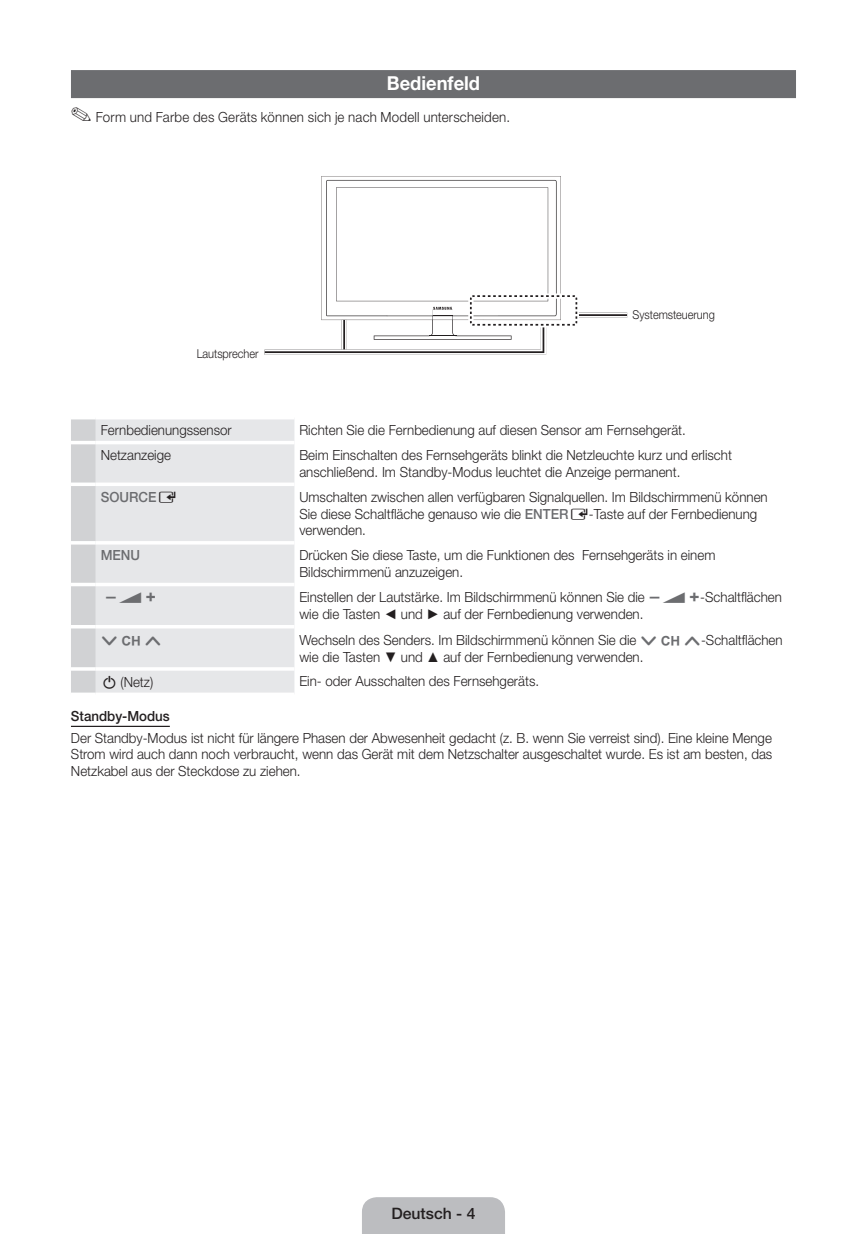
<style>
.page{position:relative;width:867px;height:1234px;background:#fff}
.page>*{position:absolute;margin:0;border:0;box-sizing:border-box;transform-origin:0 0}
.Title_1{font:700 19.25px "Helvetica Neue LT Pro";color:#fff;scale:.95 1}
.t1{font:500 15.75px "Helvetica Neue LT Pro";color:#231f20}
.Body_0{font:300 14px/16.8px "Helvetica Neue LT Pro";color:#231f20;scale:.95 1}
.Note_0{font:300 14px "Helvetica Neue LT Pro";letter-spacing:.015em;color:#231f20;scale:.95 1}
.Body_line{font:500 14px "Helvetica Neue LT Pro";color:#231f20;scale:.95 1}
.Body_0-2{font:500 14px "Helvetica Neue LT Pro";color:#6c6d70;scale:.95 1}
.Body_0-3{font:14px "ASTTV Icons 3";color:#6c6d70}
.t2{font:300 12.25px "Helvetica Neue LT Pro";letter-spacing:-.005em;color:#231f20;scale:.9 1}
.s1{font-family:"ASTTV Icons 3";font-weight:400;color:#231f20}
.s2{font-weight:500;color:#6c6d70}
.s3{font-family:"ASTTV Icons 3";font-weight:400}
.s4{font-family:"ASTTV Icons 3";font-weight:400;color:#6c6d70}
.s5{font-family:"Arial";font-weight:400}
</style>
<div class="page">
<div style="left:362px;top:1197px;width:142px;height:36px;background:#bcbdc0"></div>
<div style="left:71px;top:70px;width:724px;height:28px;background:#6c6d70"></div>
<hr style="left:71px;top:725px;width:99px;height:1px;background:#231f20">
<svg style="left:579px;top:314px;width:47px;height:2px"></svg>
<svg style="left:264px;top:176px;width:314px;height:179px"></svg>
<div style="left:71px;top:419px;width:25px;height:273px;background:#d1d2d4"></div>
<div style="left:96px;top:419px;width:198px;height:273px;background:#e6e7e9"></div>
<svg style="left:71px;top:582px;width:25px;height:4px"></svg>
<hr style="left:71px;top:625px;width:25px;height:3px;background:#fff">
<hr style="left:71px;top:541px;width:25px;height:3px;background:#fff">
<hr style="left:96px;top:541px;width:198px;height:3px;background:#fff">
<svg style="left:96px;top:582px;width:198px;height:4px"></svg>
<svg style="left:96px;top:692px;width:198px;height:1px"></svg>
<hr style="left:96px;top:625px;width:198px;height:3px;background:#fff">
<hr style="left:96px;top:441px;width:198px;height:3px;background:#fff">
<hr style="left:71px;top:441px;width:25px;height:3px;background:#fff">
<svg style="left:71px;top:482px;width:25px;height:4px"></svg>
<hr style="left:71px;top:667px;width:25px;height:3px;background:#fff">
<svg style="left:71px;top:692px;width:25px;height:1px"></svg>
<svg style="left:96px;top:482px;width:198px;height:4px"></svg>
<hr style="left:96px;top:667px;width:198px;height:3px;background:#fff">
<p class="Title_1" style="left:386px;top:71px;width:99px">Bedienfeld</p>
<p class="Note_0" style="left:71px;top:108px;width:463px">✎ Form und Farbe des Geräts können sich je nach Modell unterscheiden.</p>
<p class="t2" style="left:197px;top:346px;width:70px">Lautsprecher</p>
<p class="t2" style="left:632px;top:307px;width:93px">Systemsteuerung</p>
<p class="Body_0" style="left:101px;top:421px;width:139px">Fernbedienungssensor</p>
<p class="Body_0" style="left:299px;top:421px;width:408px">Richten Sie die Fernbedienung auf diesen Sensor am Fernsehgerät.</p>
<p class="Body_0" style="left:101px;top:446px;width:75px">Netzanzeige</p>
<p class="Body_0" style="left:299px;top:446px;width:456px">Beim Einschalten des Fernsehgeräts blinkt die Netzleuchte kurz und erlischt anschließend. Im Standby-Modus leuchtet die Anzeige permanent.</p>
<p class="Body_0-2" style="left:101px;top:489px;width:82px">SOURCE<span class="s1">E</span></p>
<p class="Body_0" style="left:299px;top:488px;width:494px">Umschalten zwischen allen verfügbaren Signalquellen. Im Bildschirmmenü können<br>Sie diese Schaltfläche genauso wie die <span class="s2">ENTER</span><span class="s3">E</span>-Taste auf der Fernbedienung verwenden.</p>
<p class="Body_0-2" style="left:101px;top:546px;width:43px">MENU</p>
<p class="Body_0" style="left:299px;top:546px;width:439px">Drücken Sie diese Taste, um die Funktionen des Fernsehgeräts in einem</p>
<p class="Body_0-3" style="left:105px;top:589px;width:53px">Y</p>
<p class="Body_0" style="left:299px;top:563px;width:174px">Bildschirmmenü anzuzeigen.</p>
<p class="Body_0" style="left:299px;top:588px;width:509px">Einstellen der Lautstärke. Im Bildschirmmenü können Sie die <span class="s4">Y</span>-Schaltflächen</p>
<p class="Body_0-3" style="left:101px;top:631px;width:62px">z</p>
<p class="Body_0" style="left:299px;top:605px;width:363px">wie die Tasten <span class="s5">◄</span> und <span class="s5">►</span> auf der Fernbedienung verwenden.</p>
<p class="Body_0" style="left:299px;top:631px;width:510px">Wechseln des Senders. Im Bildschirmmenü können Sie die <span class="s4">z</span>-Schaltflächen wie die Tasten <span class="s5">▼</span> und <span class="s5">▲</span> auf der Fernbedienung verwenden.</p>
<p class="Body_0" style="left:101px;top:673px;width:57px"><span class="s3">P</span> (Netz)</p>
<p class="Body_0" style="left:299px;top:672px;width:254px">Ein- oder Ausschalten des Fernsehgeräts.</p>
<p class="Body_line" style="left:71px;top:707px;width:105px">Standby-Modus</p>
<p class="Body_0" style="left:71px;top:728px;width:739px;text-align:justify">Der Standby-Modus ist nicht für längere Phasen der Abwesenheit gedacht (z. B. wenn Sie verreist sind). Eine kleine Menge Strom wird auch dann noch verbraucht, wenn das Gerät mit dem Netzschalter ausgeschaltet wurde. Es ist am besten, das Netzkabel aus der Steckdose zu ziehen.</p>
<p class="t1" style="left:391px;top:1203px;width:86px">Deutsch - 4</p>
</div>
